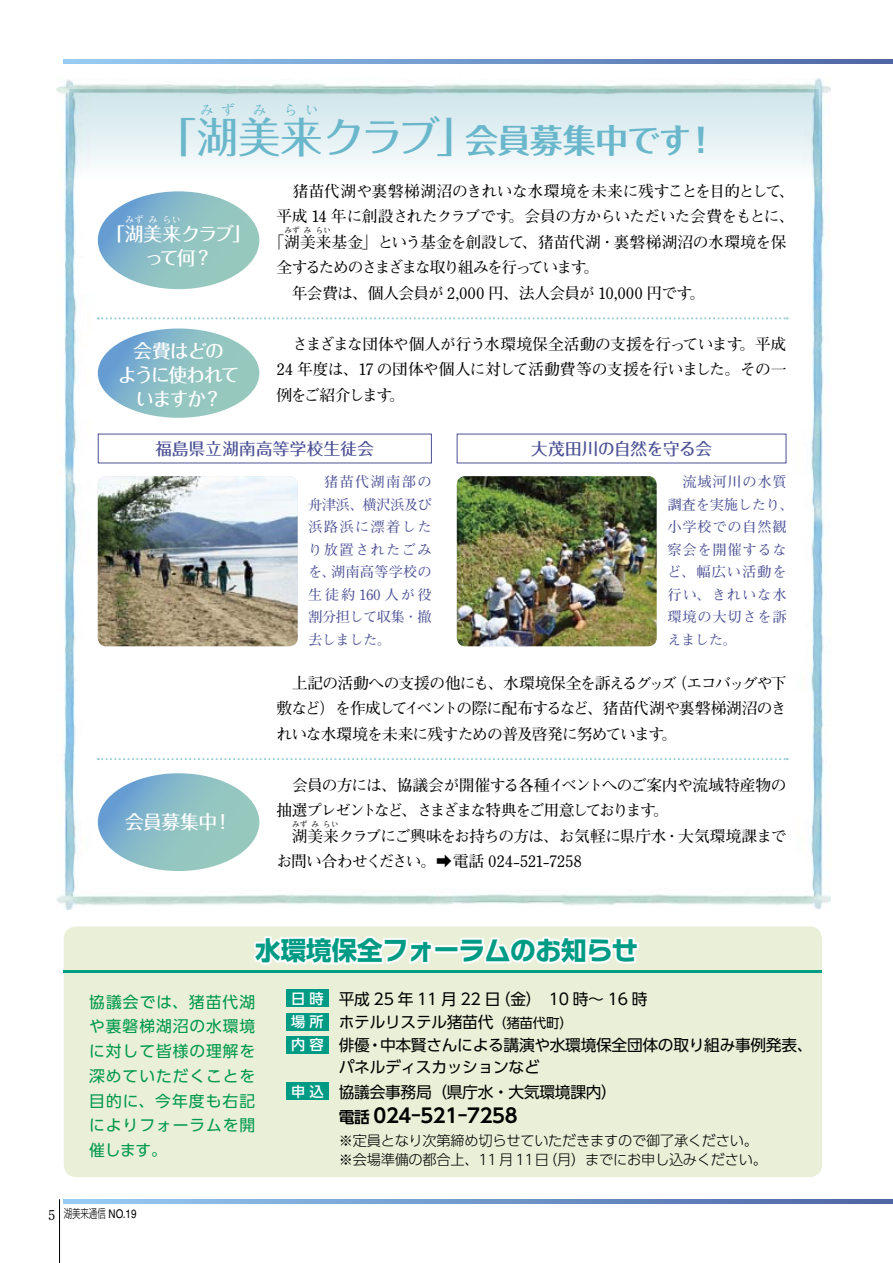
<style>
.page{position:relative;width:893px;height:1263px;background:#fff}
.page>*{position:absolute;margin:0;border:0;box-sizing:border-box;transform-origin:0 0}
.t1{font:500 42px "Folk Pro";color:#6ab7cc}
.t2{font:700 33px "Folk Pro";letter-spacing:-.025em;color:#6ab7cc}
.t3{font:700 25.5px "Typelabo N Std";color:#009b85}
.t4{font:700 19.5px "UD Shin Go Pro De";letter-spacing:-.02em;color:#000}
.t5{font:500 18.75px "Folk Pro";letter-spacing:-.065em;color:#fff}
.t6{font:500 18.75px "Folk Pro";letter-spacing:-.095em;color:#fff}
.t7{font:500 16.5px "Folk Pro";letter-spacing:.01em;color:#4c5195}
.t8{font:500 16.5px "Folk Pro";letter-spacing:-.01em;color:#4c5195}
.t9{font:700 15.75px/25.5px "Futo Min A101 Pr 5";letter-spacing:-.045em;color:#000;text-align:right}
.t10{font:15.75px/24.5px "UD Shin Go Pro";letter-spacing:-.02em;color:#000}
.t11{font:15.75px/24.8px "UD Shin Go Pro";letter-spacing:.06em;color:#00984b;text-align:justify}
.t12{font:700 15.75px/25.5px "Futo Min A101 Pr 5";letter-spacing:-.075em;color:#000}
.t13{font:700 15.75px/25.5px "Futo Min A101 Pr 5";letter-spacing:-.02em;color:#000}
.t14{font:700 15.75px "Futo Min A101 Pr 5";letter-spacing:-.115em;color:#000}
.t15{font:700 15.75px "Futo Min A101 Pr 5";letter-spacing:-.085em;color:#000}
.t16{font:700 15.75px "Futo Min A101 Pr 5";letter-spacing:-.1em;color:#000}
.t17{font:700 15.75px "Futo Min A101 Pr 5";color:#000}
.t18{font:700 15.75px "UD Shin Go Pro De";color:#000}
.t19{font:300 14.25px/19.5px "UD Shin Go Pro";letter-spacing:-.02em;color:#000}
.t20{font:700 14.25px/22.5px "Futo Min A101 Pr 5";letter-spacing:.05em;color:#4c5195}
.t21{font:700 14.25px/22.5px "Futo Min A101 Pr 5";letter-spacing:.095em;color:#4c5195;text-align:right}
.t22{font:700 14.25px/22.5px "Futo Min A101 Pr 5";letter-spacing:-.04em;color:#4c5195}
.t23{font:500 14.25px "UD Shin Go Pro";letter-spacing:.295em;color:#fff}
.t24{font:13.5px "UD Shin Go Pro";color:#000}
.t25{font:500 13.5px "Folk Pro";color:#6ab7cc}
.t26{font:700 13.5px "Futo Min A101 Pr 5";color:#000}
.t27{font:300 12px "Shin Go Pr 5";color:#000;scale:.7 1}
.t28{font:500 9px "Folk Pro";color:#fff}
.t29{font:700 7.5px "Futo Min A101 Pr 5";letter-spacing:.03em;color:#000}
.s1{font-family:"UD Shin Go Pro"}
.s2{font-family:"Helvetica";font-weight:400;font-stretch:condensed}
</style>
<div class="page">
<svg style="left:64px;top:60px;width:829px;height:4px;background:#7298cb"></svg>
<svg style="left:64px;top:1199px;width:829px;height:4px;background:#7298cb"></svg>
<hr style="left:59px;top:1199px;width:1px;height:64px;background:#000">
<div style="left:64px;top:926px;width:758px;height:251px;background:#eaf0d8;border-radius:13px"></div>
<hr style="left:64px;top:971px;width:758px;height:2px;background:#009b85">
<img style="left:57px;top:79px;width:774px;height:831px">
<svg style="left:253px;top:936px;width:180px;height:29px"></svg>
<div style="left:433px;top:945px;width:27px;height:8px;border:4px solid #fff"></div>
<svg style="left:457px;top:936px;width:182px;height:29px"></svg>
<div style="left:286px;top:990px;width:43px;height:17px;background:#009b85"></div>
<div style="left:286px;top:1013px;width:43px;height:17px;background:#009b85"></div>
<div style="left:286px;top:1036px;width:43px;height:17px;background:#009b85"></div>
<div style="left:286px;top:1083px;width:43px;height:17px;background:#009b85"></div>
<svg style="left:98px;top:328px;width:161px;height:90px;background:#8abcc6"></svg>
<svg style="left:98px;top:773px;width:161px;height:98px;background:#8abcc5"></svg>
<svg style="left:98px;top:191px;width:161px;height:98px;background:#8abcc5"></svg>
<img style="left:98px;top:476px;width:200px;height:170px">
<img style="left:457px;top:476px;width:200px;height:170px">
<svg style="left:98px;top:317px;width:690px;height:2px"></svg>
<svg style="left:98px;top:758px;width:690px;height:2px"></svg>
<p class="t25" style="left:221px;top:98px;width:15px">ず</p>
<p class="t25" style="left:284px;top:98px;width:15px">ら</p>
<p class="t25" style="left:200px;top:98px;width:15px">み</p>
<p class="t25" style="left:253px;top:98px;width:15px">み</p>
<p class="t25" style="left:305px;top:98px;width:15px">い</p>
<h1 class="t1" style="left:155px;top:102px;width:325px">「湖美来クラブ」</h1>
<h2 class="t2" style="left:465px;top:112px;width:228px">会員募集中です</h2>
<p class="t9" style="left:276px;top:177px;width:520px">　猪苗代湖や裏磐梯湖沼のきれいな水環境を未来に残すことを目的として、。会員の方からいただいた会費をもとに、</p>
<h2 class="t2" style="left:684px;top:112px;width:34px">!</h2>
<p class="t13" style="left:269px;top:202px;width:520px;text-indent:8px">平成 14 年に創設されたクラブです<br>「湖美来基金」という基金を創設して、猪苗代湖・裏磐梯湖沼の水環境を保</p>
<p class="t28" style="left:125px;top:212px;width:20px">みず</p>
<p class="t28" style="left:149px;top:212px;width:10px">み</p>
<p class="t28" style="left:163px;top:212px;width:20px">らい</p>
<p class="t5" style="left:145px;top:242px;width:69px">って何?</p>
<p class="t5" style="left:106px;top:218px;width:146px">「湖美来クラブ「</p>
<p class="t29" style="left:284px;top:224px;width:17px">みず</p>
<p class="t29" style="left:304px;top:224px;width:9px">み</p>
<p class="t29" style="left:316px;top:224px;width:17px">らい</p>
<p class="t14" style="left:276px;top:255px;width:312px">全するためのさまざまな取り組みを行っています</p>
<p class="t9" style="left:584px;top:253px;width:17px">。</p>
<p class="t5" style="left:133px;top:335px;width:92px">会費はどの</p>
<p class="t6" style="left:118px;top:359px;width:123px">ように使われて</p>
<p class="t5" style="left:203px;top:383px;width:20px">?</p>
<p class="t5" style="left:135px;top:383px;width:72px">いますか</p>
<p class="t9" style="left:276px;top:279px;width:417px">　年会費は、個人会員が 2,000 円、法人会員が 10,000 円です</p>
<p class="t9" style="left:689px;top:279px;width:17px">。</p>
<p class="t9" style="left:276px;top:330px;width:468px">　さまざまな団体や個人が行う水環境保全活動の支援を行っています</p>
<p class="t9" style="left:276px;top:355px;width:512px">24 年度は、17 の団体や個人に対して活動費等の支援を行いました。その一</p>
<p class="t9" style="left:389px;top:381px;width:17px">。</p>
<p class="t9" style="left:739px;top:330px;width:49px">。平成</p>
<p class="t15" style="left:276px;top:382px;width:117px">例をご紹介します</p>
<p class="t7" style="left:156px;top:435px;width:220px">福島県立湖南高等学校生徒会</p>
<p class="t21" style="left:308px;top:469px;width:125px">　猪苗代湖南部の舟津浜、横沢浜及び浜路浜に漂着したり放置されたごみ湖南高等学校の</p>
<p class="t22" style="left:308px;top:559px;width:125px">を、<br>生徒約160人が役割分担して収集・撤去しました。</p>
<p class="t8" style="left:531px;top:435px;width:182px">大茂田川の自然を守る会</p>
<p class="t20" style="left:668px;top:469px;width:128px">　流域河川の水質調査を実施したり、小学校での自然観察会を開催するなど、幅広い活動を行い、きれいな水環境の大切さを訴えました。</p>
<p class="t5" style="left:125px;top:806px;width:94px">会員募集中</p>
<p class="t5" style="left:213px;top:806px;width:20px">!</p>
<p class="t16" style="left:671px;top:670px;width:117px">（エコバッグや下</p>
<p class="t9" style="left:276px;top:669px;width:402px">　上記の活動への支援の他にも、水環境保全を訴えるグッズ</p>
<p class="t9" style="left:276px;top:694px;width:512px">敷など）を作成してイベントの際に配布するなど、猪苗代湖や裏磐梯湖沼のき</p>
<p class="t9" style="left:661px;top:720px;width:17px">。</p>
<p class="t9" style="left:276px;top:720px;width:389px">れいな水環境を未来に残すための普及啓発に努めています</p>
<p class="t9" style="left:653px;top:771px;width:135px;text-align:left;text-indent:-377px">　会員の方には、協議会が開催する各種イベントへのご案内や流域特産物の。</p>
<p class="t12" style="left:292px;top:796px;width:376px;text-indent:-16px">抽選プレゼントなど、さまざまな特典をご用意しております湖美来クラブにご興味をお持ちの方は、お気軽に県庁水</p>
<p class="t29" style="left:292px;top:818px;width:17px">みず</p>
<p class="t29" style="left:312px;top:818px;width:9px">み</p>
<p class="t29" style="left:323px;top:818px;width:17px">らい</p>
<p class="t17" style="left:664px;top:823px;width:124px">・大気環境課まで</p>
<p class="t9" style="left:276px;top:847px;width:307px">お問い合わせください。➡電話 024-521-7258</p>
<h3 class="t3" style="left:255px;top:932px;width:384px"><span class="s1">水環境保全</span>フォーラムのお<span class="s1">知</span>らせ</h3>
<p class="t11" style="left:89px;top:989px;width:167px">協議会では、猪苗代湖や裏磐梯湖沼の水環境に対して皆様の理解を深めていただくことを目的に、今年度も右記によりフォーラムを開催します。</p>
<p class="t10" style="left:495px;top:986px;width:154px">（金）　10 時〜 16 時</p>
<p class="t10" style="left:339px;top:986px;width:163px">平成 25 年 11 月 22 日</p>
<p class="t23" style="left:291px;top:987px;width:34px">日時</p>
<p class="t23" style="left:291px;top:1010px;width:34px">場所</p>
<p class="t10" style="left:339px;top:1009px;width:156px">ホテルリステル猪苗代</p>
<p class="t24" style="left:493px;top:1012px;width:81px">（猪苗代町(</p>
<p class="t10" style="left:380px;top:1033px;width:434px">中本賢さんによる講演や水環境保全団体の取り組み事例発表、</p>
<p class="t10" style="left:339px;top:1033px;width:33px">俳優</p>
<p class="t23" style="left:291px;top:1033px;width:34px">内容</p>
<p class="t10" style="left:367px;top:1033px;width:17px">・</p>
<p class="t10" style="left:339px;top:1055px;width:280px">パネルディスカッションなど<br>協議会事務局（県庁水・大気環境課内(</p>
<p class="t23" style="left:291px;top:1080px;width:34px">申込</p>
<p class="t4" style="left:374px;top:1100px;width:145px">024-521-7258</p>
<p class="t18" style="left:339px;top:1104px;width:33px">電話</p>
<p class="t19" style="left:543px;top:1130px;width:225px;text-indent:-204px">※定員となり次第締め切らせていただきますので御了承ください。（月）までにお申し込みください。</p>
<p class="t19" style="left:339px;top:1149px;width:212px">※会場準備の都合上、11 月 11日</p>
<p class="t26" style="left:48px;top:1204px;width:9px">5</p>
<p class="t27" style="left:64px;top:1204px;width:105px">湖美来通信 <span class="s2">NO.19</span></p>
</div>
